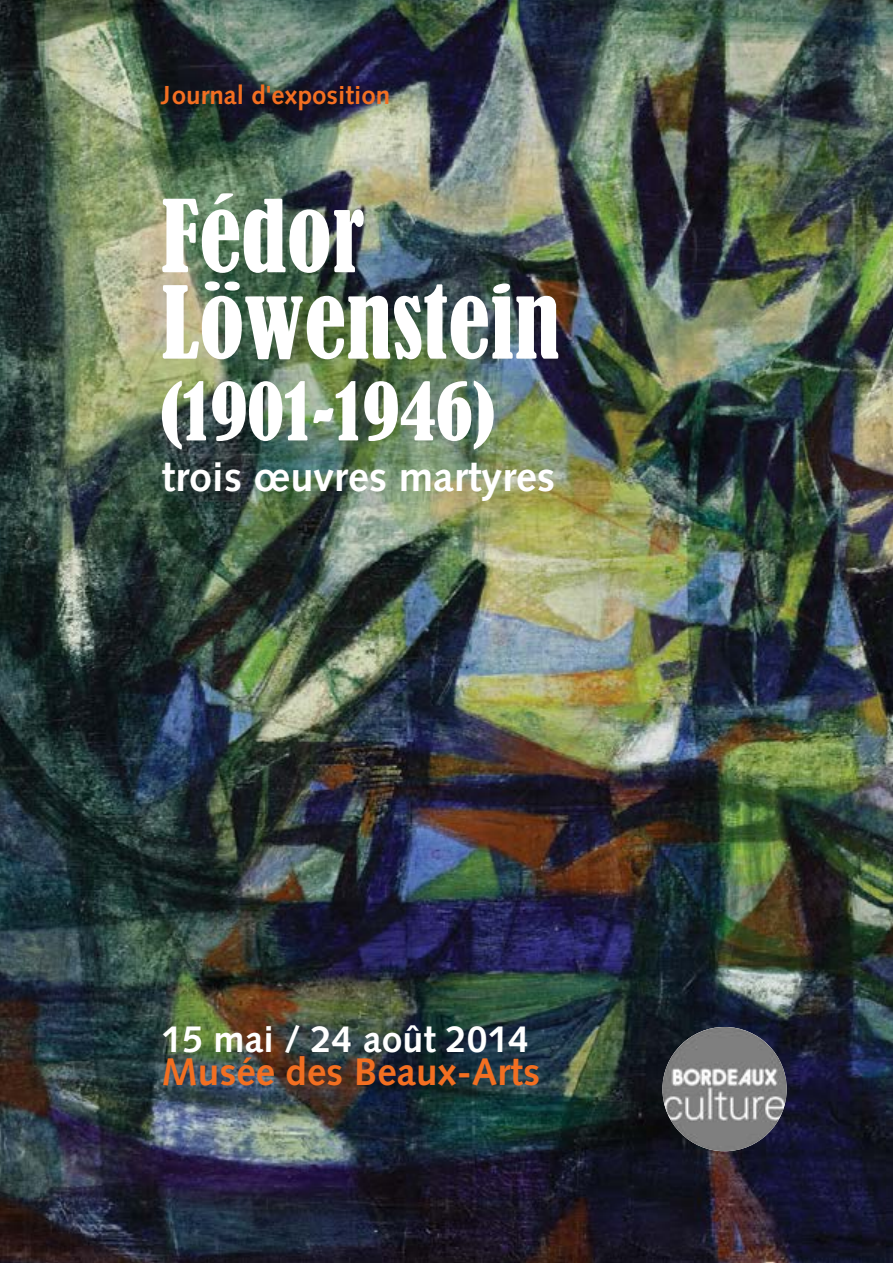
<style>
.page{position:relative;width:893px;height:1263px;background:#fff}
.page>*{position:absolute;margin:0;border:0;box-sizing:border-box;transform-origin:0 0}
.t1{font:condensed 93.3px/86.4px "Bernard";color:#fff}
.t2{font:condensed 74.85px "Bernard";color:#fff}
.t3{font:700 41.4px "Syntax";color:#fff}
.t4{font:700 38.55px "Syntax";color:#f36f21}
.t5{font:700 37.35px "Syntax";color:#fff}
.t6{font:700 26.1px "Syntax";color:#f36f21}
</style>
<div class="page">
<img style="left:0;top:0;width:893px;height:1263px">
<img style="left:662px;top:1027px;width:125px;height:124px;border-radius:62px">
<p class="t6" style="left:162px;top:80px;width:230px">Journal d'exposition</p>
<h1 class="t1" style="left:162px;top:195px;width:400px">Fédor<br>Löwenstein</h1>
<h2 class="t2" style="left:162px;top:368px;width:334px">(1901-1946)</h2>
<h3 class="t3" style="left:162px;top:453px;width:395px">trois œuvres martyres</h3>
<h3 class="t5" style="left:162px;top:1017px;width:369px">15 mai / 24 août 2014</h3>
<h3 class="t4" style="left:162px;top:1050px;width:380px">Musée des Beaux-Arts</h3>
</div>
